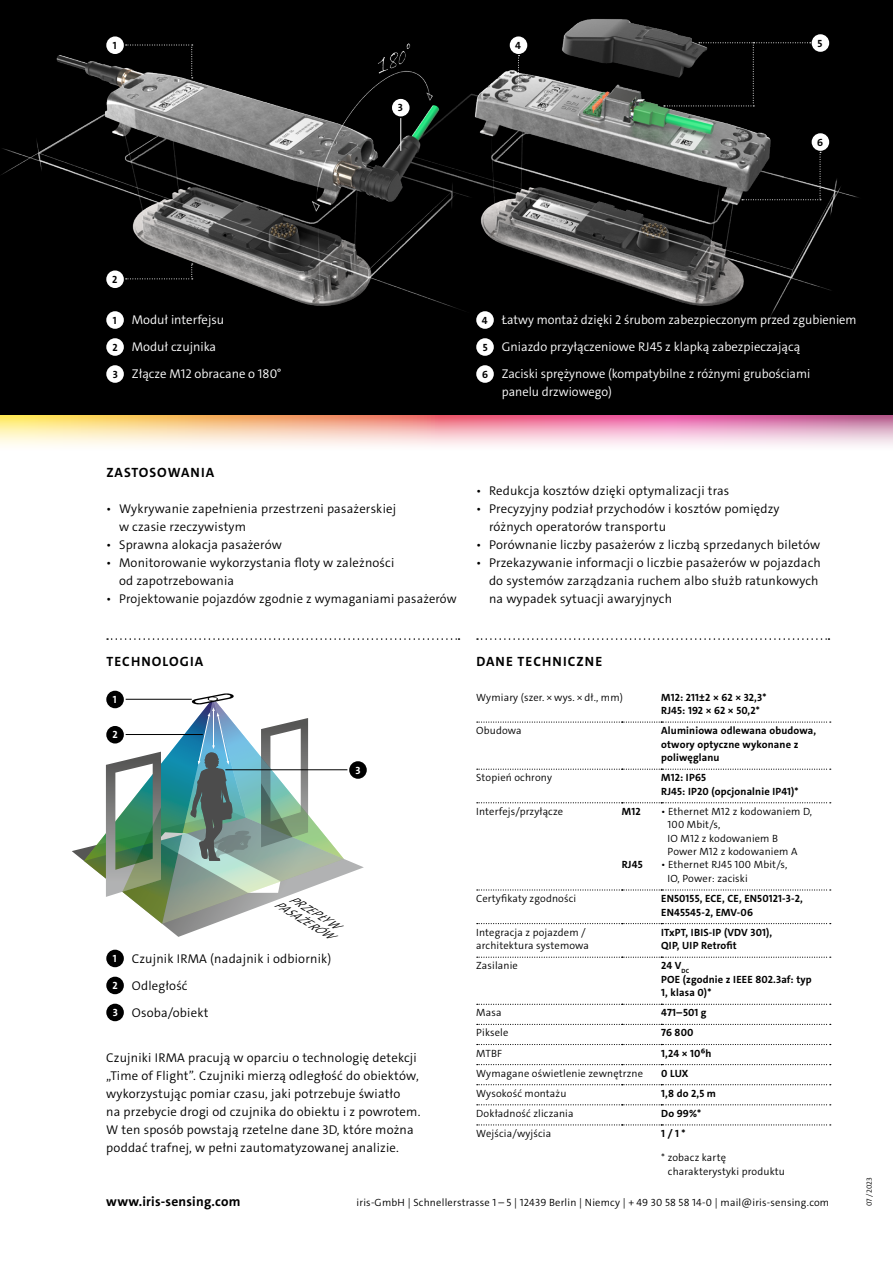
<style>
.page{position:relative;width:893px;height:1263px;background:#fff}
.page>*{position:absolute;margin:0;border:0;box-sizing:border-box;transform-origin:0 0}
.t1{font:700 13.5px "The Sans C4 s";letter-spacing:.08em;color:#000}
.t2{font:700 13.5px "The Sans C4 s";letter-spacing:.015em;color:#000}
.t3{font:300 12.75px/18px "The Sans C4 s";letter-spacing:.015em;color:#000}
.t4{font:300 12.75px/27px "The Sans C4 s";color:#fff}
.t5{font:italic 300 11.4px/12.3px "The Sans C4 s";color:#000;text-align:right}
.t6{font:300 10.5px/13.5px "The Sans C4 s";letter-spacing:.015em;color:#000}
.t7{font:700 10.5px/13.5px "The Sans C4 s";letter-spacing:.015em;color:#000}
.t8{font:700 10.5px "The Sans C4 s";color:#fff}
.t9{font:300 7.5px "The Sans C4 s";letter-spacing:-.01em;color:#000}
</style>
<div class="page">
<svg style="left:0;top:414px;width:893px;height:32px;background:#ecbcb7"></svg>
<div style="left:0;top:0;width:893px;height:414px;background:#000"></div>
<img style="left:1px;top:19px;width:858px;height:364px">
<svg style="left:107px;top:638px;width:352px;height:2px"></svg>
<svg style="left:477px;top:638px;width:352px;height:2px"></svg>
<svg style="left:72px;top:693px;width:292px;height:244px"></svg>
<div style="left:349px;top:761px;width:18px;height:18px;background:#000;border-radius:50%"></div>
<hr style="left:225px;top:769px;width:122px;height:1px;background:#000">
<div style="left:106px;top:691px;width:18px;height:17px;background:#000;border-radius:50%"></div>
<hr style="left:126px;top:699px;width:66px;height:1px;background:#000">
<div style="left:106px;top:726px;width:18px;height:17px;background:#000;border-radius:50%"></div>
<hr style="left:126px;top:734px;width:77px;height:1px;background:#000">
<div style="left:106px;top:950px;width:18px;height:17px;background:#000;border-radius:50%"></div>
<div style="left:106px;top:977px;width:18px;height:17px;background:#000;border-radius:50%"></div>
<div style="left:106px;top:1004px;width:18px;height:17px;background:#000;border-radius:50%"></div>
<div style="left:106px;top:36px;width:18px;height:18px;background:#fff;border-radius:50%"></div>
<svg style="left:126px;top:45px;width:67px;height:33px"></svg>
<div style="left:392px;top:99px;width:18px;height:17px;background:#fff;border-radius:50%"></div>
<hr style="left:400px;top:118px;width:1px;height:33px;background:#fff">
<div style="left:510px;top:36px;width:17px;height:18px;background:#fff;border-radius:50%"></div>
<svg style="left:518px;top:55px;width:1px;height:35px"></svg>
<div style="left:812px;top:133px;width:17px;height:18px;background:#fff;border-radius:50%"></div>
<svg style="left:742px;top:152px;width:79px;height:48px"></svg>
<div style="left:812px;top:34px;width:17px;height:18px;background:#fff;border-radius:50%"></div>
<svg style="left:664px;top:42px;width:147px;height:65px"></svg>
<div style="left:106px;top:311px;width:18px;height:18px;background:#fff;border-radius:50%"></div>
<div style="left:476px;top:311px;width:18px;height:18px;background:#fff;border-radius:50%"></div>
<div style="left:106px;top:338px;width:18px;height:18px;background:#fff;border-radius:50%"></div>
<div style="left:476px;top:338px;width:18px;height:18px;background:#fff;border-radius:50%"></div>
<div style="left:106px;top:365px;width:18px;height:18px;background:#fff;border-radius:50%"></div>
<div style="left:476px;top:365px;width:18px;height:18px;background:#fff;border-radius:50%"></div>
<svg style="left:477px;top:721px;width:354px;height:2px"></svg>
<svg style="left:477px;top:769px;width:354px;height:1px"></svg>
<svg style="left:477px;top:802px;width:354px;height:1px"></svg>
<svg style="left:477px;top:889px;width:354px;height:1px"></svg>
<svg style="left:477px;top:923px;width:354px;height:1px"></svg>
<svg style="left:477px;top:957px;width:354px;height:1px"></svg>
<svg style="left:477px;top:1004px;width:354px;height:1px"></svg>
<svg style="left:477px;top:1024px;width:354px;height:1px"></svg>
<svg style="left:477px;top:1044px;width:354px;height:1px"></svg>
<svg style="left:477px;top:1064px;width:354px;height:1px"></svg>
<svg style="left:477px;top:1084px;width:354px;height:1px"></svg>
<svg style="left:477px;top:1104px;width:354px;height:1px"></svg>
<svg style="left:477px;top:1124px;width:354px;height:1px"></svg>
<div style="left:106px;top:270px;width:18px;height:18px;background:#fff;border-radius:50%"></div>
<svg style="left:126px;top:264px;width:67px;height:15px"></svg>
<p class="t7" style="left:113px;top:39px;width:5px">1</p>
<p class="t7" style="left:398px;top:101px;width:7px">3</p>
<p class="t7" style="left:515px;top:39px;width:7px">4</p>
<p class="t7" style="left:818px;top:36px;width:6px">5</p>
<p class="t7" style="left:817px;top:135px;width:7px">6</p>
<p class="t7" style="left:112px;top:273px;width:7px">2</p>
<p class="t4" style="left:132px;top:306px;width:151px">Moduł interfejsu<br>Moduł czujnika<br>Złącze M12 obracane o 180°</p>
<p class="t4" style="left:502px;top:306px;width:356px">Łatwy montaż dzięki 2 śrubom zabezpieczonym przed zgubieniem<br>Gniazdo przyłączeniowe RJ45 z klapką zabezpieczającą<br>Zaciski sprężynowe (kompatybilne z różnymi grubościami</p>
<p class="t4" style="left:502px;top:378px;width:112px">panelu drzwiowego)</p>
<p class="t7" style="left:113px;top:313px;width:5px">1</p>
<p class="t7" style="left:482px;top:313px;width:7px">4</p>
<p class="t7" style="left:113px;top:340px;width:7px">2</p>
<p class="t7" style="left:483px;top:340px;width:6px">5</p>
<p class="t7" style="left:113px;top:367px;width:7px">3</p>
<p class="t7" style="left:482px;top:367px;width:7px">6</p>
<p class="t1" style="left:106px;top:464px;width:109px">ZASTOSOWANIA</p>
<p class="t3" style="left:119px;top:500px;width:279px;text-indent:-13px">• Wykrywanie zapełnienia przestrzeni pasażerskiej w czasie rzeczywistym</p>
<p class="t3" style="left:106px;top:536px;width:177px">• Sprawna alokacja pasażerów</p>
<p class="t3" style="left:119px;top:554px;width:277px;text-indent:-13px">• Monitorowanie wykorzystania floty w zależności od zapotrzebowania</p>
<p class="t3" style="left:106px;top:590px;width:352px">• Projektowanie pojazdów zgodnie z wymaganiami pasażerów</p>
<p class="t3" style="left:476px;top:482px;width:255px">• Redukcja kosztów dzięki optymalizacji tras</p>
<p class="t3" style="left:489px;top:500px;width:292px;text-indent:-13px">• Precyzyjny podział przychodów i kosztów pomiędzy różnych operatorów transportu</p>
<p class="t3" style="left:476px;top:536px;width:345px">• Porównanie liczby pasażerów z liczbą sprzedanych biletów</p>
<p class="t3" style="left:489px;top:554px;width:333px;text-indent:-13px">• Przekazywanie informacji o liczbie pasażerów w pojazdach do systemów zarządzania ruchem albo służb ratunkowych na wypadek sytuacji awaryjnych</p>
<p class="t1" style="left:106px;top:653px;width:98px">TECHNOLOGIA</p>
<p class="t8" style="left:113px;top:693px;width:5px">1</p>
<p class="t8" style="left:113px;top:728px;width:7px">2</p>
<p class="t8" style="left:356px;top:763px;width:7px">3</p>
<p class="t8" style="left:113px;top:952px;width:5px">1</p>
<p class="t8" style="left:113px;top:979px;width:7px">2</p>
<p class="t8" style="left:113px;top:1006px;width:7px">3</p>
<p class="t5" style="left:285px;top:887px;width:67px;rotate:31deg">PRZEPŁYW<br>PASAŻERÓW</p>
<p class="t3" style="left:132px;top:945px;width:201px;line-height:27px">Czujnik IRMA (nadajnik i odbiornik)<br>Odległość<br>Osoba/obiekt</p>
<p class="t3" style="left:106px;top:1049px;width:316px">Czujniki IRMA pracują w oparciu o technologię detekcji „Time of Flight”. Czujniki mierzą odległość do obiektów, wykorzystując pomiar czasu, jaki potrzebuje światło<br>na przebycie drogi od czujnika do obiektu i z powrotem.<br>W ten sposób powstają rzetelne dane 3D, które można poddać trafnej, w pełni zautomatyzowanej analizie.</p>
<p class="t1" style="left:476px;top:653px;width:127px">DANE TECHNICZNE</p>
<p class="t6" style="left:476px;top:690px;width:148px">Wymiary (szer. × wys. × dł., mm)</p>
<p class="t7" style="left:661px;top:690px;width:107px">M12: 211±2 × 62 × 32,3*<br>RJ45: 192 × 62 × 50,2*</p>
<p class="t6" style="left:476px;top:724px;width:47px">Obudowa</p>
<p class="t7" style="left:661px;top:724px;width:156px">Aluminiowa odlewana obudowa, otwory optyczne wykonane z poliwęglanu</p>
<p class="t6" style="left:476px;top:771px;width:77px">Stopień ochrony</p>
<p class="t7" style="left:661px;top:771px;width:139px">M12: IP65<br>RJ45: IP20 (opcjonalnie IP41)*</p>
<p class="t6" style="left:476px;top:805px;width:88px">Interfejs/przyłącze</p>
<p class="t7" style="left:622px;top:805px;width:20px">M12</p>
<p class="t6" style="left:668px;top:805px;width:146px;text-indent:-6px">• Ethernet M12 z kodowaniem D,<br>100 Mbit/s,<br>IO M12 z kodowaniem B<br>Power M12 z kodowaniem A</p>
<p class="t7" style="left:622px;top:858px;width:22px">RJ45</p>
<p class="t6" style="left:668px;top:858px;width:121px;text-indent:-6px">• Ethernet RJ45 100 Mbit/s,<br>IO, Power: zaciski</p>
<p class="t6" style="left:476px;top:892px;width:101px">Certyfikaty zgodności</p>
<p class="t7" style="left:661px;top:892px;width:143px">EN50155, ECE, CE, EN50121-3-2,<br>EN45545-2, EMV-06</p>
<p class="t6" style="left:476px;top:925px;width:114px">Integracja z pojazdem / architektura systemowa</p>
<p class="t7" style="left:661px;top:925px;width:112px">ITxPT, IBIS-IP (VDV 301),<br>QIP, UIP Retrofit</p>
<p class="t6" style="left:476px;top:959px;width:43px">Zasilanie</p>
<p class="t7" style="left:661px;top:959px;width:152px">24 V<sub>DC<br></sub>POE (zgodnie z IEEE 802.3af: typ<br>1, klasa 0)*</p>
<p class="t6" style="left:476px;top:1006px;width:27px">Masa</p>
<p class="t7" style="left:661px;top:1006px;width:47px">471–501 g</p>
<p class="t6" style="left:476px;top:1026px;width:34px">Piksele</p>
<p class="t7" style="left:661px;top:1026px;width:34px">76 800</p>
<p class="t6" style="left:476px;top:1046px;width:27px">MTBF</p>
<p class="t7" style="left:661px;top:1046px;width:52px">1,24 × 10⁶h</p>
<p class="t6" style="left:476px;top:1066px;width:168px">Wymagane oświetlenie zewnętrzne</p>
<p class="t7" style="left:661px;top:1066px;width:29px">0 LUX</p>
<p class="t6" style="left:476px;top:1086px;width:92px">Wysokość montażu</p>
<p class="t7" style="left:661px;top:1086px;width:56px">1,8 do 2,5 m</p>
<p class="t6" style="left:476px;top:1106px;width:99px">Dokładność zliczania</p>
<p class="t7" style="left:661px;top:1106px;width:42px">Do 99%*</p>
<p class="t6" style="left:476px;top:1127px;width:76px">Wejścia/wyjścia</p>
<p class="t7" style="left:661px;top:1127px;width:26px">1 / 1 *</p>
<p class="t6" style="left:668px;top:1151px;width:119px;text-indent:-7px">* zobacz kartę charakterystyki produktu</p>
<p class="t2" style="left:106px;top:1193px;width:136px">www.iris-sensing.com</p>
<p class="t6" style="left:357px;top:1196px;width:474px">iris-GmbH | Schnellerstrasse 1 – 5 | 12439 Berlin | Niemcy | + 49 30 58 58 14-0 | mail@iris-sensing.com</p>
<p class="t9" style="left:864px;top:1206px;width:30px;rotate:-90deg">07 / 2023</p>
</div>
